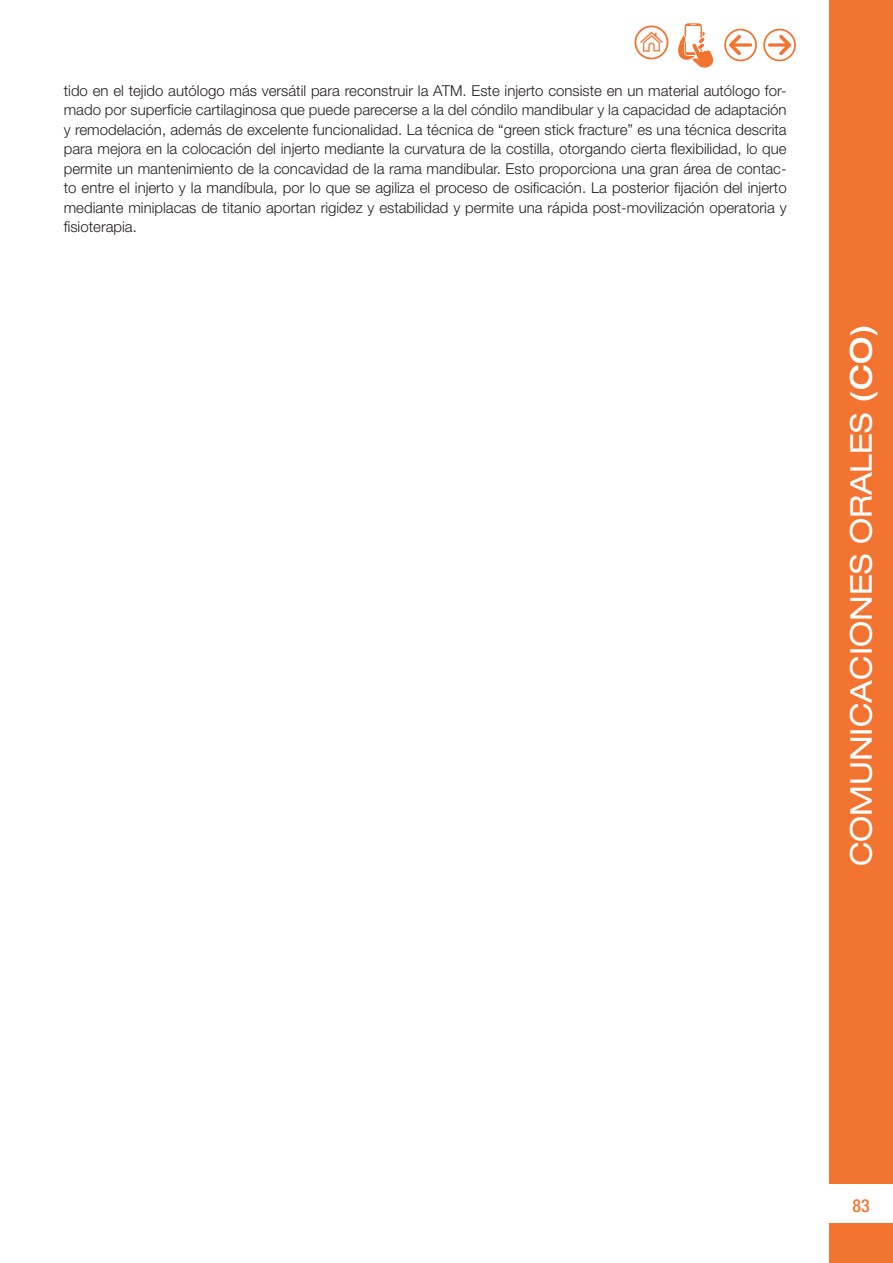
<style>
.page{position:relative;width:893px;height:1263px;background:#fff}
.page>*{position:absolute;margin:0;border:0;box-sizing:border-box;transform-origin:0 0}
.t1{font:expanded 30px "Helvetica Neue LT Std";color:#fff}
.t2{font:500 condensed 18px "Helvetica Neue LT Std";color:#f37330}
.TEXTO_GENERAL{font:300 15px/19.5px "Helvetica Neue LT Std";color:#231f20;text-align:justify}
.s1{font-weight:500}
</style>
<div class="page">
<div style="left:829px;top:0;width:64px;height:1183px;background:#f37330"></div>
<div style="left:829px;top:1223px;width:64px;height:40px;background:#f37330"></div>
<svg style="left:678px;top:23px;width:36px;height:45px"></svg>
<svg style="left:634px;top:25px;width:34px;height:34px"></svg>
<svg style="left:763px;top:29px;width:33px;height:32px"></svg>
<svg style="left:724px;top:29px;width:33px;height:32px"></svg>
<p class="TEXTO_GENERAL" style="left:64px;top:80px;width:724px">tido en el tejido autólogo más versátil para reconstruir la ATM. Este injerto consiste en un material autólogo for&shy;mado por superficie cartilaginosa que puede parecerse a la del cóndilo mandibular y la capacidad de adaptación y remodelación, además de excelente funcionalidad. La técnica de “green stick fracture” es una técnica descrita para mejora en la colocación del injerto mediante la curvatura de la costilla, otorgando cierta flexibilidad, lo que permite un mantenimiento de la concavidad de la rama mandibular. Esto proporciona una gran área de contac&shy;to entre el injerto y la mandíbula, por lo que se agiliza el proceso de osificación. La posterior fijación del injerto mediante miniplacas de titanio aportan rigidez y estabilidad y permite una rápida post-movilización operatoria y fisioterapia.</p>
<h1 class="t1" style="left:843px;top:866px;width:544px;rotate:-90deg">COMUNICACIONES ORALES <span class="s1">(CO)</span></h1>
<p class="t2" style="left:852px;top:1195px;width:19px">83</p>
</div>
